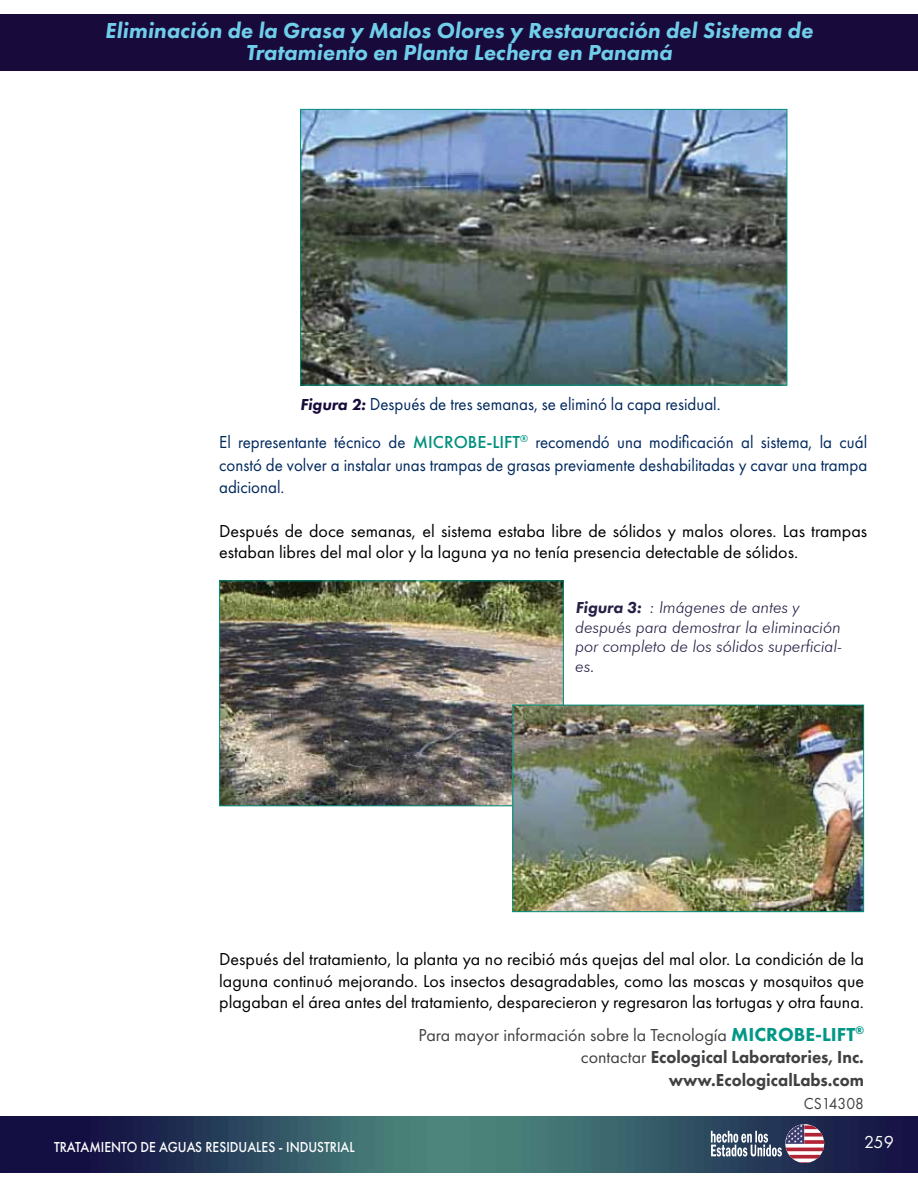
<style>
.page{position:relative;width:918px;height:1188px;background:#fff}
.page>*{position:absolute;margin:0;border:0;box-sizing:border-box;transform-origin:0 0}
.t1{font:italic 800 22.5px/22.5px "Futura PT";color:#70ceea;text-align:center}
.t2{font:18px/21.6px "Futura PT";color:#000}
.t3{font:18px/38.2px "Futura PT";color:#00285d;scale:.94 1}
.t4{font:800 18px/22.5px "Futura PT";color:#414042;text-align:right;scale:.94 1}
.t5{font:18px "Futura PT";color:#fff}
.t6{font:italic 300 16.5px/19.5px "Futura BT";color:#281f46}
.t7{font:16.5px "Futura PT";color:#414042;scale:.94 1}
.t8{font:500 15px "Futura PT";color:#fff;scale:.9 1}
.s1{font-weight:800;font-style:italic;font-size:16.5px;color:#180b3b}
.s2{font-weight:500;color:#00907e}
.s3{font-family:"Futura PT";font-weight:800}
.s4{font-weight:400}
.s5{font-size:19.5px;color:#009787}
</style>
<div class="page">
<div style="left:0;top:14px;width:918px;height:56px;background:#180b3b"></div>
<img style="left:0;top:1117px;width:918px;height:56px">
<svg style="left:711px;top:1124px;width:113px;height:39px;background:#6f6d83"></svg>
<img style="left:302px;top:111px;width:483px;height:272px">
<div style="left:300px;top:109px;width:487px;height:276px;border:1px solid #00907e"></div>
<img style="left:221px;top:582px;width:341px;height:222px">
<div style="left:219px;top:580px;width:345px;height:226px;border:1px solid #00907e"></div>
<img style="left:514px;top:707px;width:348px;height:203px">
<div style="left:512px;top:705px;width:352px;height:207px;border:1px solid #00907e"></div>
<p class="t1" style="left:105px;top:19px;width:710px">Eliminación de la Grasa y Malos Olores y Restauración del Sistema de<br>Tratamiento en Planta Lechera en Panamá</p>
<p class="t3" style="left:219px;top:385px;width:691px;text-indent:81px"><span class="s1">Figura 2:</span> Después de tres semanas, se eliminó la capa residual.<br>El representante técnico de <span class="s2">MICROBE-LIFT</span><sup>®</sup> recomendó una modificación al sistema, la cuál</p>
<p class="t3" style="left:219px;top:454px;width:691px;line-height:22.5px">constó de volver a instalar unas trampas de grasas previamente deshabilitadas y cavar una trampa adicional.</p>
<p class="t2" style="left:219px;top:520px;width:649px">Después de doce semanas, el sistema estaba libre de sólidos y malos olores. Las trampas estaban libres del mal olor y la laguna ya no tenía presencia detectable de sólidos.</p>
<p class="t6" style="left:576px;top:597px;width:268px"><span class="s3">Figura 3:</span> : Imágenes de antes y después para demostrar la eliminación por completo de los sólidos superficial&shy;es.</p>
<p class="t2" style="left:219px;top:948px;width:646px;text-align:justify">Después del tratamiento, la planta ya no recibió más quejas del mal olor. La condición de la laguna continuó mejorando. Los insectos desagradables, como las moscas y mosquitos que plagaban el área antes del tratamiento, desparecieron y regresaron las tortugas y otra fauna.</p>
<p class="t4" style="left:418px;top:1023px;width:475px"><span class="s4">Para mayor información sobre la Tecnología</span> <span class="s5">MICROBE-LIFT</span><sup>® </sup><span class="s4">contactar</span> Ecological Laboratories, Inc. www.EcologicalLabs.com</p>
<p class="t7" style="left:804px;top:1094px;width:66px">CS14308</p>
<p class="t8" style="left:54px;top:1138px;width:336px">TRATAMIENTO DE AGUAS RESIDUALES - INDUSTRIAL</p>
<p class="t5" style="left:864px;top:1131px;width:32px">259</p>
</div>
